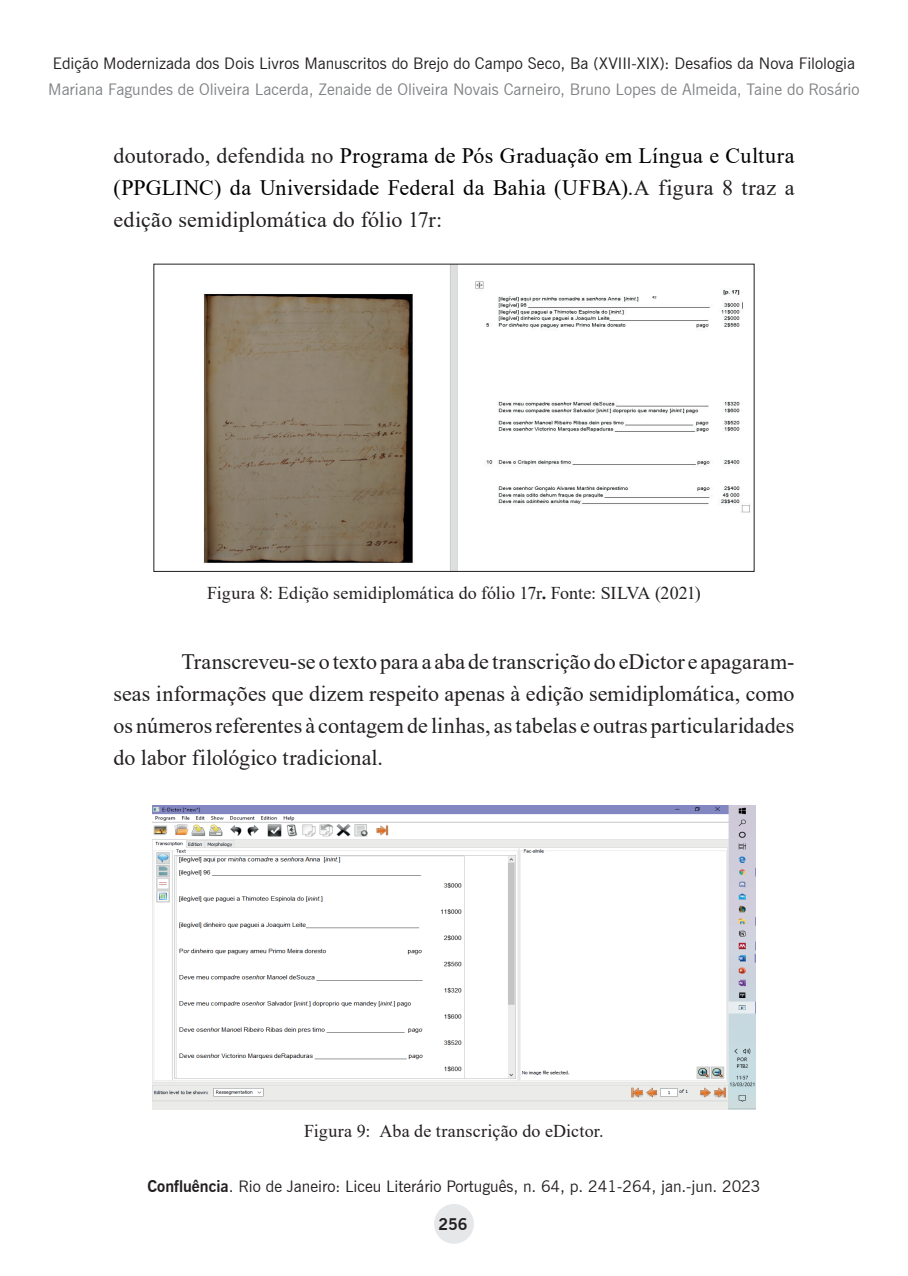
<style>
.page{position:relative;width:908px;height:1276px;background:#fff}
.page>*{position:absolute;margin:0;border:0;box-sizing:border-box;transform-origin:0 0}
.t1{font:22px/32px "Times New Roman";letter-spacing:.005em;color:#231f20;text-align:justify}
.t2{font:22px/32px "Times New Roman";letter-spacing:.015em;color:#000001;text-align:justify}
.t3{font:18px "Times New Roman";letter-spacing:.005em;color:#231f20}
.t4{font:16px "News Gothic BT";color:#231f20}
.t5{font:16px "News Gothic BT";color:#808285}
.t6{font:700 16px "News Gothic BT";color:#231f20}
.s1{color:#231f20}
.s2{font-weight:700}
</style>
<div class="page">
<div style="left:434px;top:1204px;width:39px;height:39px;background:#e6e7e9;border-radius:50%"></div>
<img style="left:203px;top:266px;width:547px;height:304px">
<img style="left:152px;top:806px;width:603px;height:303px">
<p class="t4" style="left:53px;top:53px;width:803px">Edição Modernizada dos Dois Livros Manuscritos do Brejo do Campo Seco, Ba (XVIII-XIX): Desafios da Nova Filologia</p>
<p class="t5" style="left:48px;top:79px;width:812px">Mariana Fagundes de Oliveira Lacerda, Zenaide de Oliveira Novais Carneiro, Bruno Lopes de Almeida, Taine do Rosário</p>
<p class="t2" style="left:113px;top:139px;width:682px"><span class="s1">doutorado, defendida no</span> Programa de Pós Graduação em Língua e Cultura (PPGLINC) da Universidade Federal da Bahia (UFBA)<span class="s1">.A figura 8 traz a edição semidiplomática do fólio 17r:</span></p>
<p class="t3" style="left:207px;top:580px;width:495px">Figura 8: Edição semidiplomática do fólio 17r<span class="s2">.</span> Fonte: SILVA (2021)</p>
<p class="t1" style="left:113px;top:645px;width:682px;text-indent:68px">Transcreveu-se o texto para a aba de transcrição do eDictor e apagaram&shy;seas informações que dizem respeito apenas à edição semidiplomática, como os números referentes à contagem de linhas, as tabelas e outras particularidades do labor filológico tradicional.</p>
<p class="t3" style="left:304px;top:1118px;width:301px">Figura 9: Aba de transcrição do eDictor.</p>
<p class="t4" style="left:147px;top:1176px;width:614px"><span class="s2">Confluência</span>. Rio de Janeiro: Liceu Literário Português, n. 64, p. 241-264, jan.-jun. 2023</p>
<p class="t6" style="left:438px;top:1214px;width:31px">256</p>
</div>
